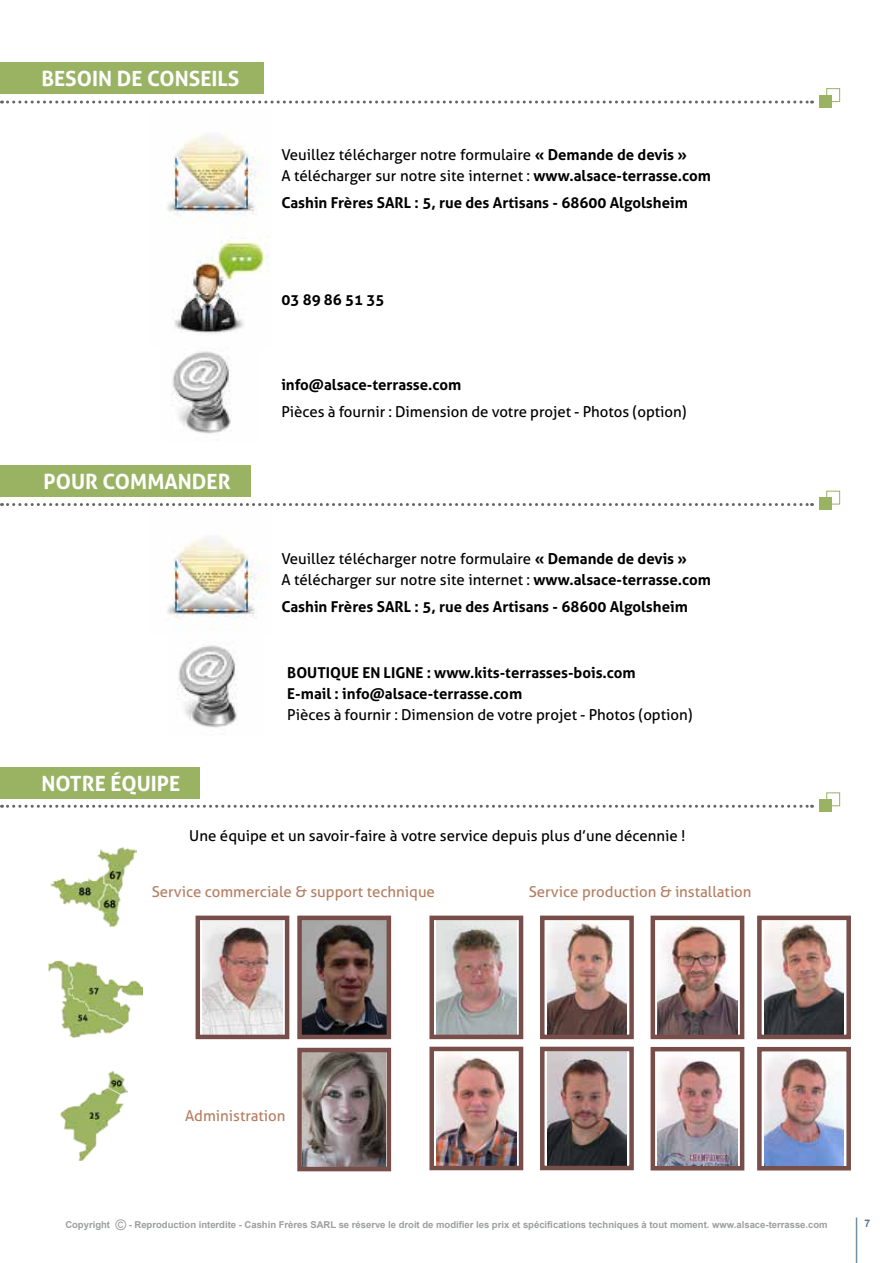
<style>
.page{position:relative;width:893px;height:1263px;background:#fff}
.page>*{position:absolute;margin:0;border:0;box-sizing:border-box;transform-origin:0 0}
.t1{font:700 21px "Aller";color:#fff}
.t2{font:15px/21px "Aller";color:#000}
.t3{font:700 15px/21px "Aller";color:#000}
.t4{font:15px "Aller";color:#b47f62}
.t5{font:700 10.5px "Arial";color:#56778e}
.t6{font:700 9.45px "Arial";color:#9c9e9f}
.s1{font-weight:700}
.s2{font-weight:400;font-size:14.55px}
</style>
<div class="page">
<hr style="left:856px;top:1217px;width:1px;height:46px;background:#758fa2">
<div style="left:0;top:63px;width:264px;height:31px;background:#99b363"></div>
<div style="left:0;top:465px;width:250px;height:31px;background:#99b363"></div>
<div style="left:0;top:767px;width:199px;height:31px;background:#99b363"></div>
<svg style="left:2px;top:101px;width:810px;height:3px"></svg>
<svg style="left:2px;top:503px;width:810px;height:3px"></svg>
<svg style="left:2px;top:805px;width:810px;height:3px"></svg>
<div style="left:819px;top:95px;width:12px;height:13px;background:#99b363"></div>
<div style="left:819px;top:497px;width:12px;height:13px;background:#99b363"></div>
<div style="left:819px;top:799px;width:12px;height:13px;background:#99b363"></div>
<div style="left:826px;top:88px;width:14px;height:14px;border:1px solid #99b363"></div>
<div style="left:826px;top:491px;width:14px;height:13px;border:1px solid #99b363"></div>
<div style="left:826px;top:793px;width:14px;height:13px;border:1px solid #99b363"></div>
<img style="left:303px;top:1053px;width:83px;height:113px">
<img style="left:51px;top:847px;width:85px;height:79px">
<img style="left:49px;top:961px;width:93px;height:77px">
<img style="left:61px;top:1070px;width:67px;height:91px">
<img style="left:167px;top:537px;width:97px;height:94px">
<img style="left:177px;top:645px;width:60px;height:83px">
<img style="left:167px;top:134px;width:97px;height:91px">
<img style="left:175px;top:225px;width:94px;height:109px">
<img style="left:171px;top:351px;width:60px;height:83px">
<img style="left:302px;top:920px;width:84px;height:114px">
<div style="left:297px;top:915px;width:94px;height:124px;border:4px solid #774e49"></div>
<img style="left:203px;top:920px;width:79px;height:114px">
<div style="left:196px;top:915px;width:93px;height:124px;border:4px solid #774e49"></div>
<img style="left:437px;top:920px;width:79px;height:114px">
<div style="left:429px;top:915px;width:94px;height:124px;border:4px solid #774e49"></div>
<img style="left:764px;top:920px;width:80px;height:114px">
<div style="left:757px;top:915px;width:94px;height:124px;border:4px solid #774e49"></div>
<img style="left:547px;top:920px;width:80px;height:114px">
<div style="left:540px;top:915px;width:94px;height:124px;border:4px solid #774e49"></div>
<img style="left:658px;top:920px;width:79px;height:114px">
<div style="left:651px;top:915px;width:93px;height:124px;border:4px solid #774e49"></div>
<img style="left:437px;top:1052px;width:79px;height:113px">
<div style="left:429px;top:1047px;width:94px;height:123px;border:4px solid #774e49"></div>
<div style="left:297px;top:1048px;width:94px;height:123px;border:4px solid #774e49"></div>
<img style="left:658px;top:1058px;width:79px;height:107px">
<div style="left:651px;top:1047px;width:93px;height:123px;border:4px solid #774e49"></div>
<img style="left:547px;top:1052px;width:80px;height:113px">
<div style="left:540px;top:1047px;width:94px;height:123px;border:4px solid #774e49"></div>
<img style="left:764px;top:1053px;width:80px;height:112px">
<div style="left:757px;top:1047px;width:94px;height:123px;border:4px solid #774e49"></div>
<h1 class="t1" style="left:41px;top:65px;width:200px">BESOIN DE CONSEILS</h1>
<h1 class="t1" style="left:44px;top:469px;width:189px">POUR COMMANDER</h1>
<h1 class="t1" style="left:41px;top:770px;width:140px">NOTRE ÉQUIPE</h1>
<p class="t2" style="left:281px;top:144px;width:431px">Veuillez télécharger notre formulaire <span class="s1">« Demande de devis »<br></span>A télécharger sur notre site internet : <span class="s1">www.alsace-terrasse.com</span></p>
<p class="t3" style="left:281px;top:192px;width:408px">Cashin Frères SARL : 5, rue des Artisans - 68600 Algolsheim</p>
<p class="t3" style="left:281px;top:290px;width:105px">03 89 86 51 35</p>
<p class="t3" style="left:281px;top:374px;width:181px">info@alsace-terrasse.com</p>
<p class="t2" style="left:281px;top:401px;width:407px">Pièces à fournir : Dimension de votre projet - Photos (option)</p>
<p class="t2" style="left:281px;top:548px;width:431px">Veuillez télécharger notre formulaire <span class="s1">« Demande de devis »<br></span>A télécharger sur notre site internet : <span class="s1">www.alsace-terrasse.com</span></p>
<p class="t3" style="left:281px;top:596px;width:408px">Cashin Frères SARL : 5, rue des Artisans - 68600 Algolsheim</p>
<p class="t3" style="left:287px;top:662px;width:350px">BOUTIQUE EN LIGNE : www.kits-terrasses-bois.com<br>E-mail : info@alsace-terrasse.com</p>
<p class="t2" style="left:287px;top:704px;width:407px">Pièces à fournir : Dimension de votre projet - Photos (option)</p>
<p class="t2" style="left:189px;top:825px;width:498px">Une équipe et un savoir-faire à votre service depuis plus d’une décennie !</p>
<p class="t4" style="left:152px;top:883px;width:285px">Service commerciale &amp; support technique</p>
<p class="t4" style="left:185px;top:1107px;width:102px">Administration</p>
<p class="t4" style="left:529px;top:883px;width:224px">Service production &amp; installation</p>
<p class="t6" style="left:65px;top:1218px;width:764px">Copyright <span class="s2">©</span> - Reproduction interdite - Cashin Frères SARL se réserve le droit de modifier les prix et spécifications techniques à tout moment. www.alsace-terrasse.com</p>
<p class="t5" style="left:864px;top:1216px;width:7px">7</p>
</div>
